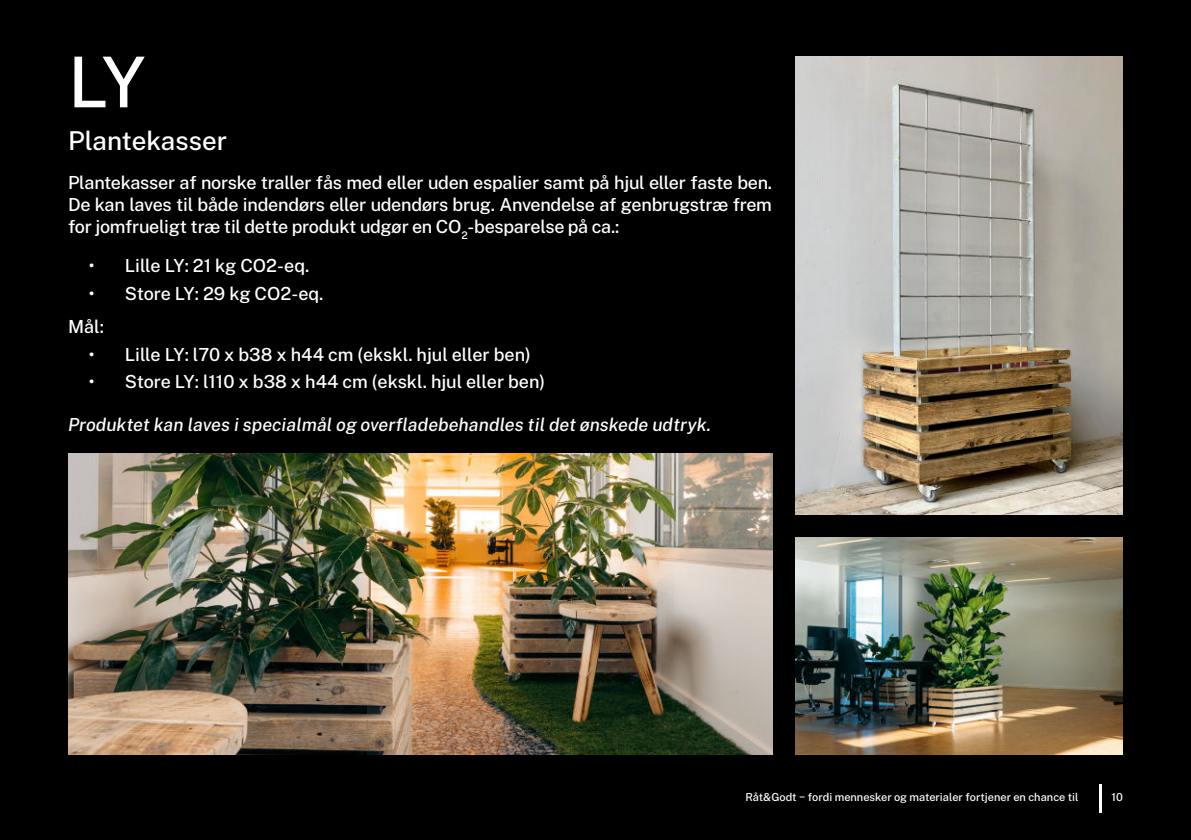
<style>
.page{position:relative;width:1191px;height:840px;background:#fff}
.page>*{position:absolute;margin:0;border:0;box-sizing:border-box;transform-origin:0 0}
.t1{font:100 70px "Public Sans";color:#fff}
.t2{font:100 26px "Public Sans";letter-spacing:-.005em;color:#fff}
.t3{font:100 18px/22px "Public Sans";letter-spacing:-.01em;color:#fff;text-align:justify}
.t4{font:italic 100 18px "Public Sans";color:#fff}
.t5{font:100 11px "Public Sans";color:#fff}
</style>
<div class="page">
<div style="left:0;top:0;width:1191px;height:839px;background:#000"></div>
<hr style="left:1099px;top:783px;width:2px;height:28px;background:#fff">
<img style="left:68px;top:453px;width:704px;height:301px">
<img style="left:795px;top:57px;width:328px;height:457px">
<img style="left:795px;top:537px;width:328px;height:217px">
<h1 class="t1" style="left:68px;top:31px;width:79px">LY</h1>
<h2 class="t2" style="left:68px;top:121px;width:160px">Plantekasser</h2>
<p class="t3" style="left:68px;top:170px;width:705px">Plantekasser af norske traller fås med eller uden espalier samt på hjul eller faste ben.<br>De kan laves til både indendørs eller udendørs brug. Anvendelse af genbrugstræ frem for jomfrueligt træ til dette produkt udgør en CO<sub>2</sub>-besparelse på ca.:</p>
<p class="t3" style="left:89px;top:255px;width:222px">• Lille LY: 21 kg CO2-eq.</p>
<p class="t3" style="left:68px;top:277px;width:257px;line-height:33.4px;text-indent:21px">• Store LY: 29 kg CO2-eq.<br>Mål:</p>
<p class="t3" style="left:89px;top:343px;width:443px">• Lille LY: l70 x b38 x h44 cm (ekskl. hjul eller ben)</p>
<p class="t3" style="left:89px;top:371px;width:458px">• Store LY: l110 x b38 x h44 cm (ekskl. hjul eller ben)</p>
<p class="t4" style="left:68px;top:412px;width:644px">Produktet kan laves i specialmål og overfladebehandles til det ønskede udtryk.</p>
<p class="t5" style="left:745px;top:788px;width:335px">Råt&amp;Godt − fordi mennesker og materialer fortjener en chance til</p>
<p class="t5" style="left:1111px;top:791px;width:13px">10</p>
</div>
